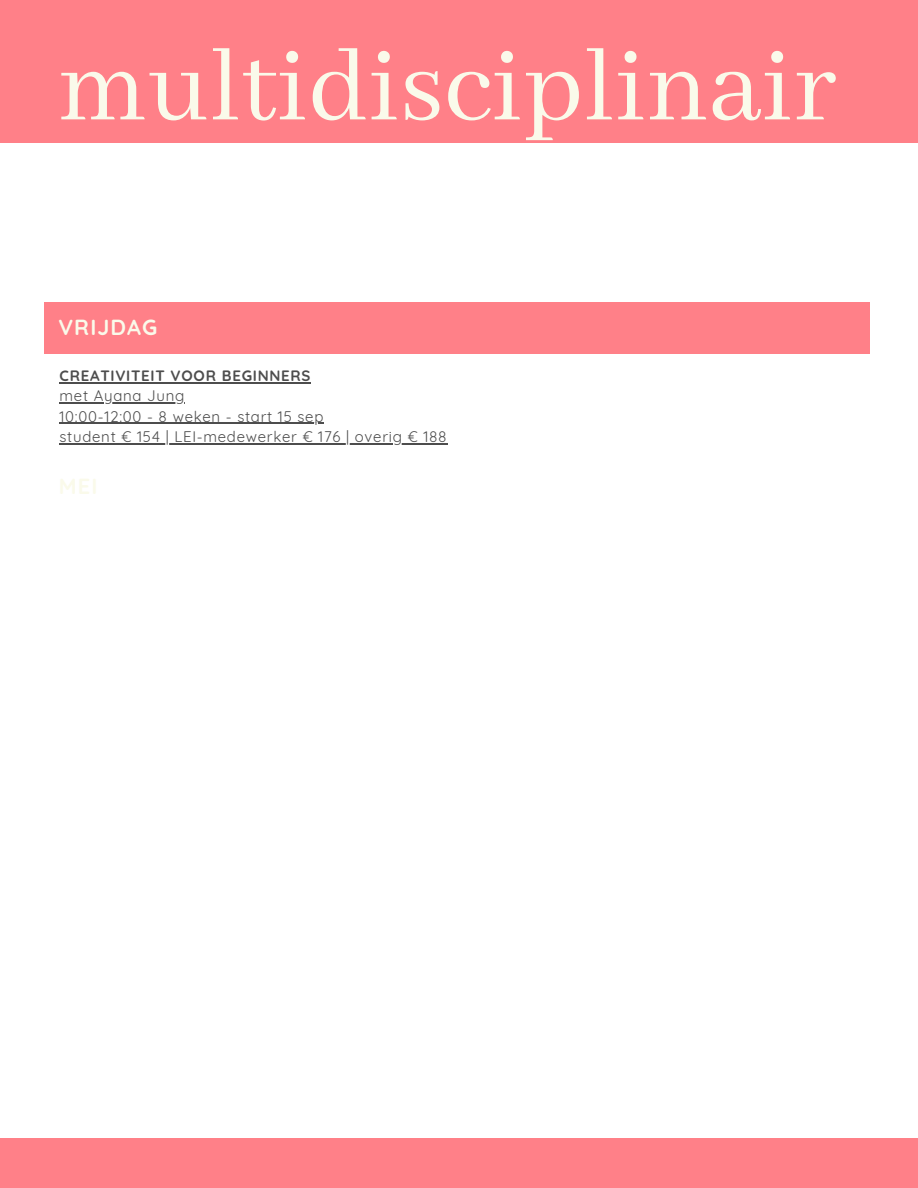
<style>
.page{position:relative;width:918px;height:1188px;background:#fff}
.page>*{position:absolute;margin:0;border:0;box-sizing:border-box;transform-origin:0 0}
.t1{font:112.05px "Abhaya Libre";color:#fafaea}
.t2{font:700 21.75px "Quicksand";letter-spacing:.05em;color:#fafaea}
.t3{font:15px "Quicksand";letter-spacing:.05em;color:#4d4d4d}
.t4{font:700 15px "Quicksand";letter-spacing:.05em;color:#4d4d4d}
</style>
<div class="page">
<div style="left:0;top:0;width:918px;height:143px;background:#ff8088"></div>
<div style="left:0;top:1139px;width:918px;height:49px;background:#ff8088"></div>
<div style="left:44px;top:302px;width:826px;height:52px;background:#ff8088"></div>
<hr style="left:60px;top:382px;width:251px;height:1px;background:#4d4d4d">
<hr style="left:60px;top:402px;width:125px;height:2px;background:#4d4d4d">
<hr style="left:60px;top:423px;width:264px;height:1px;background:#4d4d4d">
<hr style="left:60px;top:443px;width:388px;height:1px;background:#4d4d4d">
<p class="t1" style="left:58px;top:25px;width:780px">multidisciplinair</p>
<p class="t2" style="left:58px;top:313px;width:100px">VRIJDAG</p>
<p class="t4" style="left:60px;top:366px;width:253px">CREATIVITEIT VOOR BEGINNERS</p>
<p class="t3" style="left:60px;top:386px;width:127px">met Ayana Jung</p>
<p class="t3" style="left:60px;top:407px;width:265px">10:00-12:00 - 8 weken - start 15 sep</p>
<p class="t3" style="left:60px;top:427px;width:389px">student € 154 | LEI-medewerker € 176 | overig € 188</p>
<p class="t2" style="left:59px;top:472px;width:40px">MEI</p>
</div>
